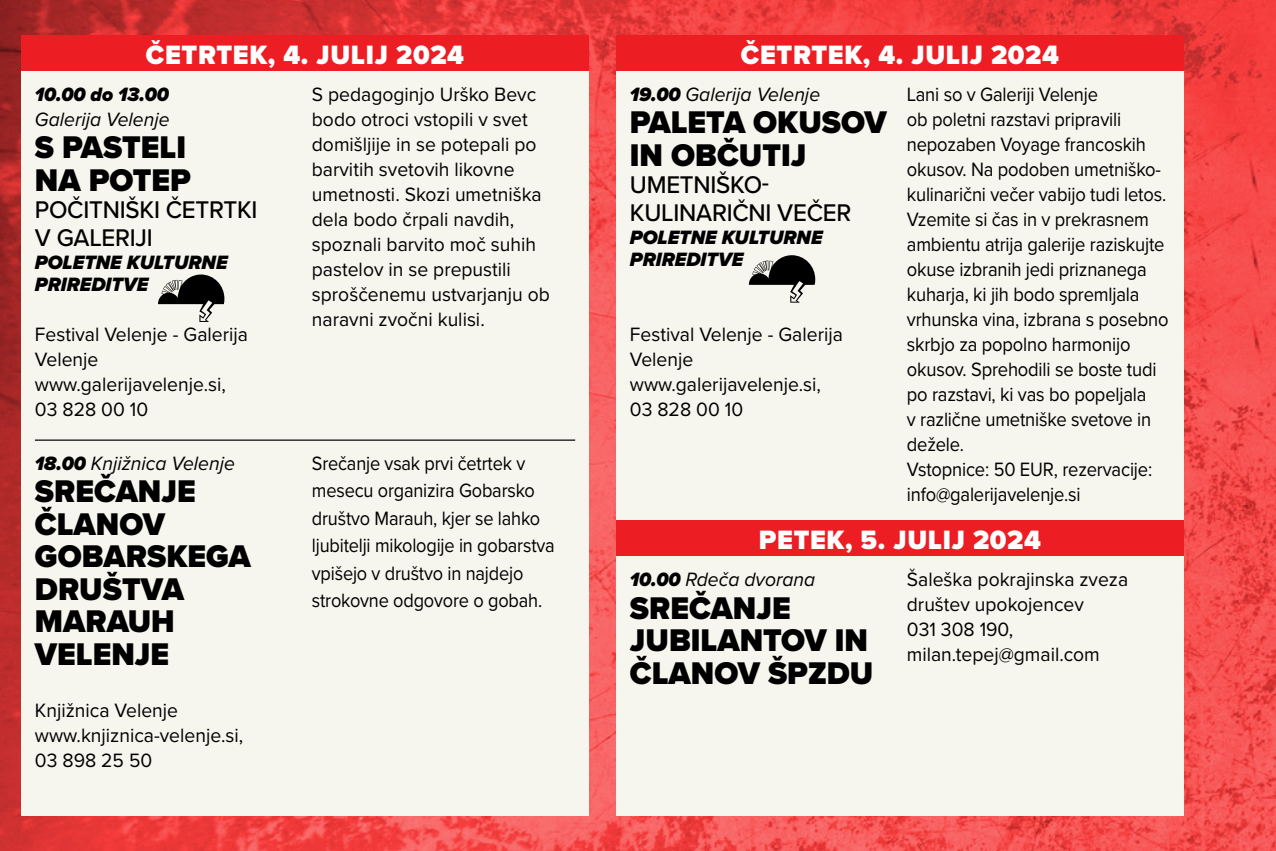
<style>
.page{position:relative;width:1276px;height:851px;background:#fff}
.page>*{position:absolute;margin:0;border:0;box-sizing:border-box;transform-origin:0 0}
.t1{font:900 32.5px/32.5px "Proxima Nova";color:#000;scale:.96 1}
.t2{font:900 27.5px "Proxima Nova";letter-spacing:.025em;color:#fff;scale:.96 1}
.t3{font:500 25px/27.5px "Proxima Nova";letter-spacing:-.01em;color:#000;scale:.96 1}
.t4{font:20px/25px "Proxima Nova";letter-spacing:-.01em;color:#000;scale:.96 1}
.t5{font:20px/25px "Proxima Nova";letter-spacing:-.01em;color:#000;scale:.92 1}
.t6{font:20px/27.5px "Proxima Nova";letter-spacing:-.01em;color:#000;scale:.91 1}
.t7{font:italic 20px "Proxima Nova";color:#000;scale:.96 1}
.t8{font:italic 900 20px/22.5px "Proxima Nova";color:#000;scale:.96 1}
.s1{font-weight:900}
</style>
<div class="page">
<img style="left:0;top:0;width:1276px;height:850px">
<div style="left:616px;top:35px;width:567px;height:780px;background:#f6f5ee"></div>
<div style="left:616px;top:35px;width:567px;height:36px;background:#ed1d24"></div>
<div style="left:616px;top:520px;width:567px;height:36px;background:#ed1d24"></div>
<svg style="left:749px;top:255px;width:66px;height:47px"></svg>
<div style="left:21px;top:35px;width:568px;height:780px;background:#f6f5ee"></div>
<div style="left:21px;top:35px;width:568px;height:36px;background:#ed1d24"></div>
<hr style="left:35px;top:439px;width:540px;height:1px;background:#000">
<svg style="left:158px;top:274px;width:66px;height:48px"></svg>
<h2 class="t2" style="left:146px;top:34px;width:333px">ČETRTEK, 4. JULIJ 2024</h2>
<p class="t8" style="left:35px;top:83px;width:141px">10.00 do 13.00</p>
<p class="t7" style="left:35px;top:104px;width:142px">Galerija Velenje</p>
<h1 class="t1" style="left:35px;top:131px;width:164px">S PASTELI<br>NA POTEP</h1>
<p class="t3" style="left:35px;top:195px;width:233px">POČITNIŠKI ČETRTKI<br>V GALERIJI</p>
<p class="t8" style="left:35px;top:250px;width:202px">POLETNE KULTURNE<br>PRIREDITVE</p>
<p class="t4" style="left:35px;top:321px;width:223px">Festival Velenje - Galerija<br>Velenje www.galerijavelenje.si,<br>03 828 00 10</p>
<p class="t4" style="left:312px;top:81px;width:249px">S pedagoginjo Urško Bevc bodo otroci vstopili v svet domišljije in se potepali po barvitih svetovih likovne umetnosti. Skozi umetniška dela bodo črpali navdih, spoznali barvito moč suhih pastelov in se prepustili sproščenemu ustvarjanju ob naravni zvočni kulisi.</p>
<p class="t7" style="left:35px;top:448px;width:210px"><span class="s1">18.00</span> Knjižnica Velenje</p>
<h1 class="t1" style="left:35px;top:474px;width:226px">SREČANJE<br>ČLANOV<br>GOBARSKEGA<br>DRUŠTVA<br>MARAUH<br>VELENJE</h1>
<p class="t4" style="left:35px;top:697px;width:218px">Knjižnica Velenje www.knjiznica-velenje.si,<br>03 898 25 50</p>
<p class="t6" style="left:312px;top:448px;width:268px">Srečanje vsak prvi četrtek v mesecu organizira Gobarsko društvo Marauh, kjer se lahko ljubitelji mikologije in gobarstva vpišejo v društvo in najdejo strokovne odgovore o gobah.</p>
<h2 class="t2" style="left:741px;top:34px;width:333px">ČETRTEK, 4. JULIJ 2024</h2>
<p class="t7" style="left:630px;top:79px;width:200px"><span class="s1">19.00</span> Galerija Velenje</p>
<h1 class="t1" style="left:630px;top:106px;width:269px">PALETA OKUSOV<br>IN OBČUTIJ</h1>
<p class="t3" style="left:630px;top:170px;width:232px">UMETNIŠKO-<br>KULINARIČNI VEČER</p>
<p class="t8" style="left:630px;top:225px;width:202px">POLETNE KULTURNE<br>PRIREDITVE</p>
<p class="t4" style="left:630px;top:321px;width:223px">Festival Velenje - Galerija<br>Velenje www.galerijavelenje.si,<br>03 828 00 10</p>
<p class="t5" style="left:907px;top:81px;width:286px">Lani so v Galeriji Velenje<br>ob poletni razstavi pripravili nepozaben Voyage francoskih okusov. Na podoben umetniško&shy;kulinarični večer vabijo tudi letos.<br>Vzemite si čas in v prekrasnem ambientu atrija galerije raziskujte okuse izbranih jedi priznanega kuharja, ki jih bodo spremljala vrhunska vina, izbrana s posebno skrbjo za popolno harmonijo okusov. Sprehodili se boste tudi po razstavi, ki vas bo popeljala<br>v različne umetniške svetove in dežele.<br>Vstopnice: 50 EUR, rezervacije: info@galerijavelenje.si</p>
<h2 class="t2" style="left:759px;top:519px;width:295px">PETEK, 5. JULIJ 2024</h2>
<p class="t7" style="left:630px;top:564px;width:195px"><span class="s1">10.00</span> Rdeča dvorana</p>
<h1 class="t1" style="left:630px;top:591px;width:255px">SREČANJE<br>JUBILANTOV IN<br>ČLANOV ŠPZDU</h1>
<p class="t4" style="left:907px;top:566px;width:232px">Šaleška pokrajinska zveza društev upokojencev<br>031 308 190, milan.tepej@gmail.com</p>
</div>
